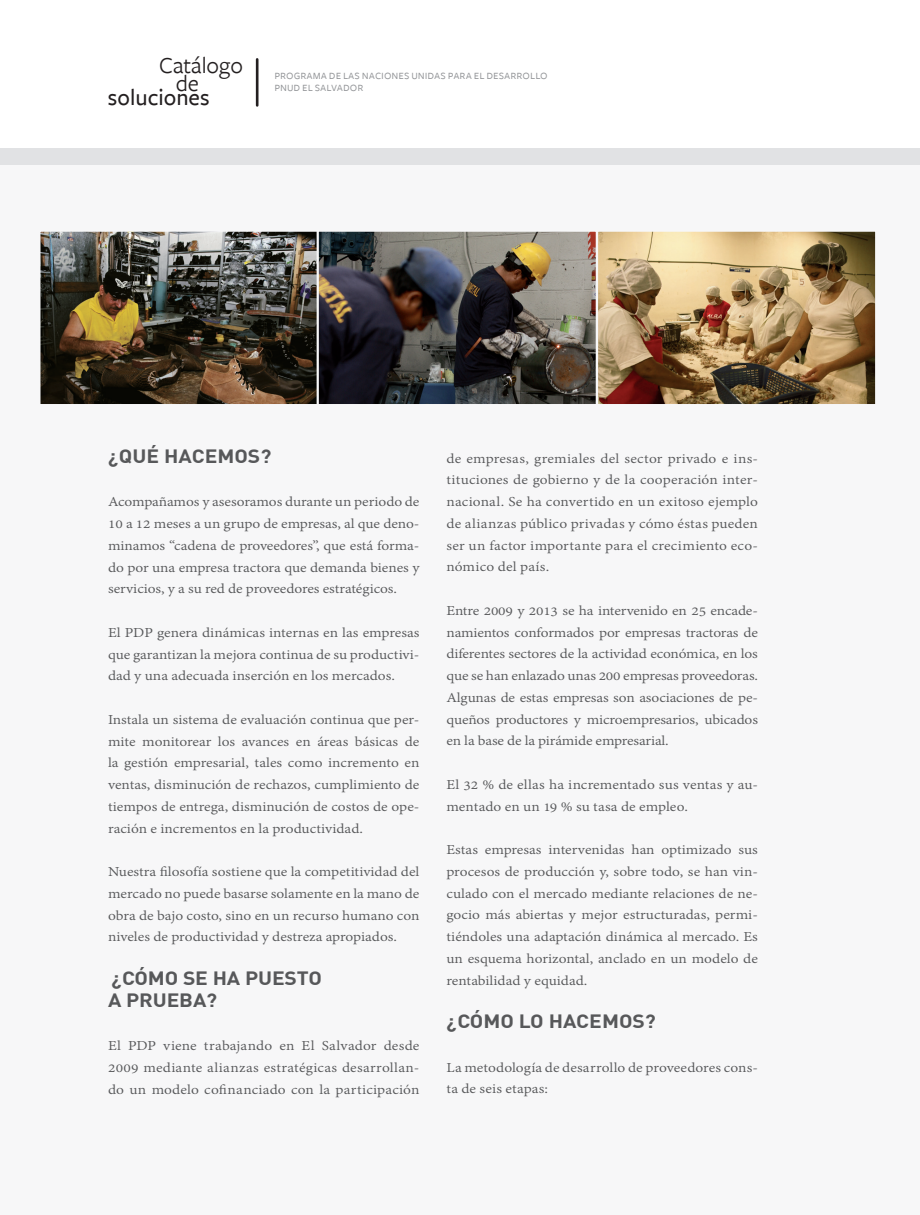
<style>
.page{position:relative;width:920px;height:1215px;background:#fff}
.page>*{position:absolute;margin:0;border:0;box-sizing:border-box;transform-origin:0 0}
.t1{font:23.7px/18.1px "Freight Sans";color:#231f20}
.t2{font:500 23.7px "Freight Sans";color:#231f20}
.t3{font:700 18.9px/21.8px "DIN Pro";letter-spacing:-.005em;color:#57585a;scale:1.11 1}
.t4{font:14.85px/21.8px "Adobe Devanagari";color:#57585a;text-align:justify;scale:1.11 1}
.t5{font:13.2px/11.9px "Freight Sans Book SC";color:#939598}
</style>
<div class="page">
<div style="left:1px;top:149px;width:919px;height:1066px;background:#f7f7f8"></div>
<img style="left:41px;top:233px;width:833px;height:170px">
<div style="left:38px;top:230px;width:282px;height:176px;border:2px solid #f7f7f8"></div>
<div style="left:317px;top:230px;width:281px;height:176px;border:2px solid #f7f7f8"></div>
<div style="left:596px;top:230px;width:281px;height:176px;border:2px solid #f7f7f8"></div>
<div style="left:0;top:148px;width:920px;height:17px;background:#e1e2e4"></div>
<hr style="left:256px;top:59px;width:2px;height:46px;background:#231f20">
<h1 class="t1" style="left:176px;top:57px;width:69px;text-indent:-17px">Catálogo de</h1>
<h1 class="t2" style="left:108px;top:84px;width:103px">soluciones</h1>
<p class="t5" style="left:274px;top:69px;width:275px">programa de las naciones unidas para el desarrollo pnud el salvador</p>
<p class="t3" style="left:108px;top:445px;width:149px">¿QUÉ HACEMOS?</p>
<p class="t4" style="left:108px;top:492px;width:282px">Acompañamos y asesoramos durante un periodo de 10 a 12 meses a un grupo de empresas, al que deno&shy;minamos “cadena de proveedores”, que está forma&shy;do por una empresa tractora que demanda bienes y servicios, y a su red de proveedores estratégicos.</p>
<p class="t4" style="left:108px;top:623px;width:282px">El PDP genera dinámicas internas en las empresas que garantizan la mejora continua de su productivi&shy;dad y una adecuada inserción en los mercados.</p>
<p class="t4" style="left:108px;top:710px;width:282px">Instala un sistema de evaluación continua que per&shy;mite monitorear los avances en áreas básicas de la gestión empresarial, tales como incremento en ventas, disminución de rechazos, cumplimiento de tiempos de entrega, disminución de costos de ope&shy;ración e incrementos en la productividad.</p>
<p class="t4" style="left:108px;top:862px;width:282px">Nuestra filosofía sostiene que la competitividad del mercado no puede basarse solamente en la mano de obra de bajo costo, sino en un recurso humano con niveles de productividad y destreza apropiados.</p>
<p class="t3" style="left:108px;top:967px;width:194px">¿CÓMO SE HA PUESTO<br>A PRUEBA?</p>
<p class="t4" style="left:108px;top:1036px;width:282px">El PDP viene trabajando en El Salvador desde 2009 mediante alianzas estratégicas desarrollan&shy;do un modelo cofinanciado con la participación</p>
<p class="t4" style="left:446px;top:449px;width:282px">de empresas, gremiales del sector privado e ins&shy;tituciones de gobierno y de la cooperación inter&shy;nacional. Se ha convertido en un exitoso ejemplo de alianzas público privadas y cómo éstas pueden ser un factor importante para el crecimiento eco&shy;nómico del país.</p>
<p class="t4" style="left:446px;top:601px;width:282px">Entre 2009 y 2013 se ha intervenido en 25 encade&shy;namientos conformados por empresas tractoras de diferentes sectores de la actividad económica, en los que se han enlazado unas 200 empresas proveedoras.<br>Algunas de estas empresas son asociaciones de pe&shy;queños productores y microempresarios, ubicados en la base de la pirámide empresarial.</p>
<p class="t4" style="left:446px;top:775px;width:282px">El 32 % de ellas ha incrementado sus ventas y au&shy;mentado en un 19 % su tasa de empleo.</p>
<p class="t4" style="left:446px;top:840px;width:282px">Estas empresas intervenidas han optimizado sus procesos de producción y, sobre todo, se han vin&shy;culado con el mercado mediante relaciones de ne&shy;gocio más abiertas y mejor estructuradas, permi&shy;tiéndoles una adaptación dinámica al mercado. Es un esquema horizontal, anclado en un modelo de rentabilidad y equidad.</p>
<p class="t3" style="left:446px;top:1010px;width:190px">¿CÓMO LO HACEMOS?</p>
<p class="t4" style="left:446px;top:1058px;width:282px">La metodología de desarrollo de proveedores cons&shy;ta de seis etapas:</p>
</div>
